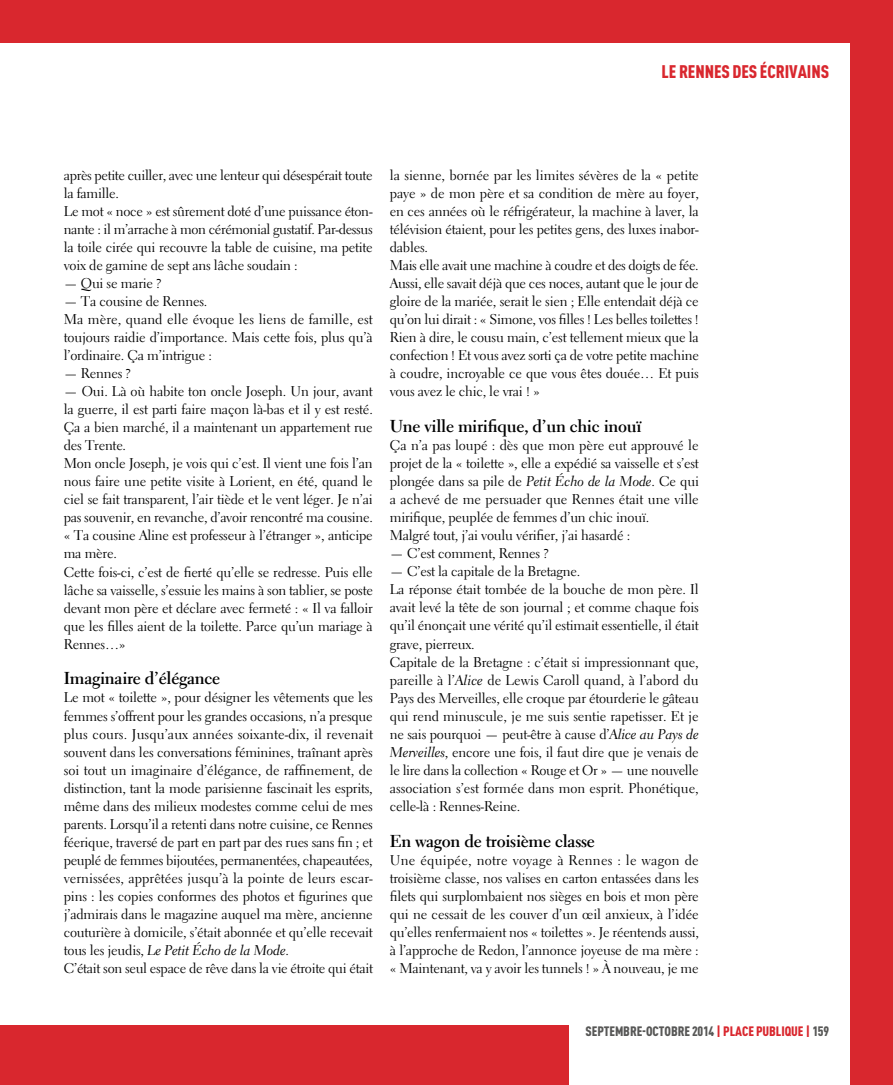
<style>
.page{position:relative;width:893px;height:1085px;background:#fff}
.page>*{position:absolute;margin:0;border:0;box-sizing:border-box;transform-origin:0 0}
.t1{font:900 condensed 18px "DINOT";letter-spacing:-.005em;color:#d9272e}
.t2{font:700 17.25px "Electra LT Std";letter-spacing:-.015em;color:#000}
.t3{font:14.1px/18px "Electra LT Std";letter-spacing:-.015em;color:#000}
.t4{font:14.1px "Electra LT Std Cursive";letter-spacing:-.015em;color:#000}
.t5{font:900 condensed 13.5px "DINOT";letter-spacing:-.005em;color:#575756}
.s1{font-family:"Electra LT Std"}
.s2{font-family:"Electra LT Std Cursive"}
.s3{color:#d9272e}
</style>
<div class="page">
<div style="left:0;top:0;width:893px;height:43px;background:#d9272e"></div>
<div style="left:850px;top:0;width:43px;height:1084px;background:#d9272e"></div>
<div style="left:0;top:1025px;width:568px;height:59px;background:#d9272e"></div>
<p class="t1" style="left:662px;top:60px;width:168px">LE RENNES DES ÉCRIVAINS</p>
<p class="t3" style="left:64px;top:166px;width:310px">après petite cuiller, avec une lenteur qui désespérait toute la famille.<br>Le mot « noce » est sûrement doté d’une puissance éton&shy;nante : il m’arrache à mon cérémonial gustatif. Par-dessus la toile cirée qui recouvre la table de cuisine, ma petite voix de gamine de sept ans lâche soudain :</p>
<p class="t3" style="left:64px;top:274px;width:99px">— Qui se marie ?</p>
<p class="t3" style="left:64px;top:292px;width:310px">— Ta cousine de Rennes.<br>Ma mère, quand elle évoque les liens de famille, est toujours raidie d’importance. Mais cette fois, plus qu’à l’ordinaire. Ça m’intrigue :</p>
<p class="t3" style="left:64px;top:364px;width:69px">— Rennes ?</p>
<p class="t3" style="left:64px;top:382px;width:311px">— Oui. Là où habite ton oncle Joseph. Un jour, avant la guerre, il est parti faire maçon là-bas et il y est resté.<br>Ça a bien marché, il a maintenant un appartement rue des Trente.<br>Mon oncle Joseph, je vois qui c’est. Il vient une fois l’an nous faire une petite visite à Lorient, en été, quand le ciel se fait transparent, l’air tiède et le vent léger. Je n’ai pas souvenir, en revanche, d’avoir rencontré ma cousine. « Ta cousine Aline est professeur à l’étranger », anticipe ma mère.<br>Cette fois-ci, c’est de fierté qu’elle se redresse. Puis elle lâche sa vaisselle, s’essuie les mains à son tablier, se poste devant mon père et déclare avec fermeté : « Il va falloir que les filles aient de la toilette. Parce qu’un mariage à Rennes…»</p>
<p class="t2" style="left:64px;top:667px;width:158px">Imaginaire d’élégance</p>
<p class="t3" style="left:64px;top:688px;width:311px;text-align:justify">Le mot « toilette », pour désigner les vêtements que les femmes s’offrent pour les grandes occasions, n’a presque plus cours. Jusqu’aux années soixante-dix, il revenait souvent dans les conversations féminines, traînant après soi tout un imaginaire d’élégance, de raffinement, de distinction, tant la mode parisienne fascinait les esprits, même dans des milieux modestes comme celui de mes parents. Lorsqu’il a retenti dans notre cuisine, ce Rennes féerique, traversé de part en part par des rues sans fin ; et peuplé de femmes bijoutées, permanentées, chapeautées, vernissées, apprêtées jusqu’à la pointe de leurs escar&shy;pins : les copies conformes des photos et figurines que j’admirais dans le magazine auquel ma mère, ancienne couturière à domicile, s’était abonnée et qu’elle recevait</p>
<p class="t4" style="left:64px;top:941px;width:227px"><span class="s1">tous les jeudis,</span> Le Petit Écho de la Mode<span class="s1">.</span></p>
<p class="t3" style="left:64px;top:958px;width:311px">C’était son seul espace de rêve dans la vie étroite qui était</p>
<p class="t3" style="left:390px;top:166px;width:311px">la sienne, bornée par les limites sévères de la « petite paye » de mon père et sa condition de mère au foyer, en ces années où le réfrigérateur, la machine à laver, la télévision étaient, pour les petites gens, des luxes inabor&shy;dables.<br>Mais elle avait une machine à coudre et des doigts de fée.<br>Aussi, elle savait déjà que ces noces, autant que le jour de gloire de la mariée, serait le sien ; Elle entendait déjà ce qu’on lui dirait : « Simone, vos filles ! Les belles toilettes !<br>Rien à dire, le cousu main, c’est tellement mieux que la confection ! Et vous avez sorti ça de votre petite machine à coudre, incroyable ce que vous êtes douée… Et puis vous avez le chic, le vrai ! »</p>
<p class="t2" style="left:390px;top:415px;width:253px">Une ville mirifique, d’un chic inouï</p>
<p class="t3" style="left:390px;top:436px;width:311px">Ça n’a pas loupé : dès que mon père eut approuvé le projet de la « toilette », elle a expédié sa vaisselle et s’est plongée dans sa pile de <span class="s2">Petit Écho de la Mode</span>. Ce qui a achevé de me persuader que Rennes était une ville mirifique, peuplée de femmes d’un chic inouï.<br>Malgré tout, j’ai voulu vérifier, j’ai hasardé :</p>
<p class="t3" style="left:390px;top:544px;width:161px">— C’est comment, Rennes ?</p>
<p class="t3" style="left:390px;top:562px;width:311px">— C’est la capitale de la Bretagne.<br>La réponse était tombée de la bouche de mon père. Il avait levé la tête de son journal ; et comme chaque fois qu’il énonçait une vérité qu’il estimait essentielle, il était grave, pierreux.<br>Capitale de la Bretagne : c’était si impressionnant que, pareille à l’<span class="s2">Alice</span> de Lewis Caroll quand, à l’abord du Pays des Merveilles, elle croque par étourderie le gâteau qui rend minuscule, je me suis sentie rapetisser. Et je ne sais pourquoi — peut-être à cause d’<span class="s2">Alice au Pays de Merveilles</span>, encore une fois, il faut dire que je venais de le lire dans la collection « Rouge et Or » — une nouvelle association s’est formée dans mon esprit. Phonétique, celle-là : Rennes-Reine.</p>
<p class="t2" style="left:390px;top:829px;width:207px">En wagon de troisième classe</p>
<p class="t3" style="left:390px;top:850px;width:311px;text-align:justify">Une équipée, notre voyage à Rennes : le wagon de troisième classe, nos valises en carton entassées dans les filets qui surplombaient nos sièges en bois et mon père qui ne cessait de les couver d’un œil anxieux, à l’idée qu’elles renfermaient nos « toilettes ». Je réentends aussi, à l’approche de Redon, l’annonce joyeuse de ma mère : « Maintenant, va y avoir les tunnels ! » À nouveau, je me</p>
<p class="t5" style="left:585px;top:1022px;width:245px">SEPTEMBRE-OCTOBRE 2014 <span class="s3">| PLACE PUBLIQUE |</span> 159</p>
</div>
